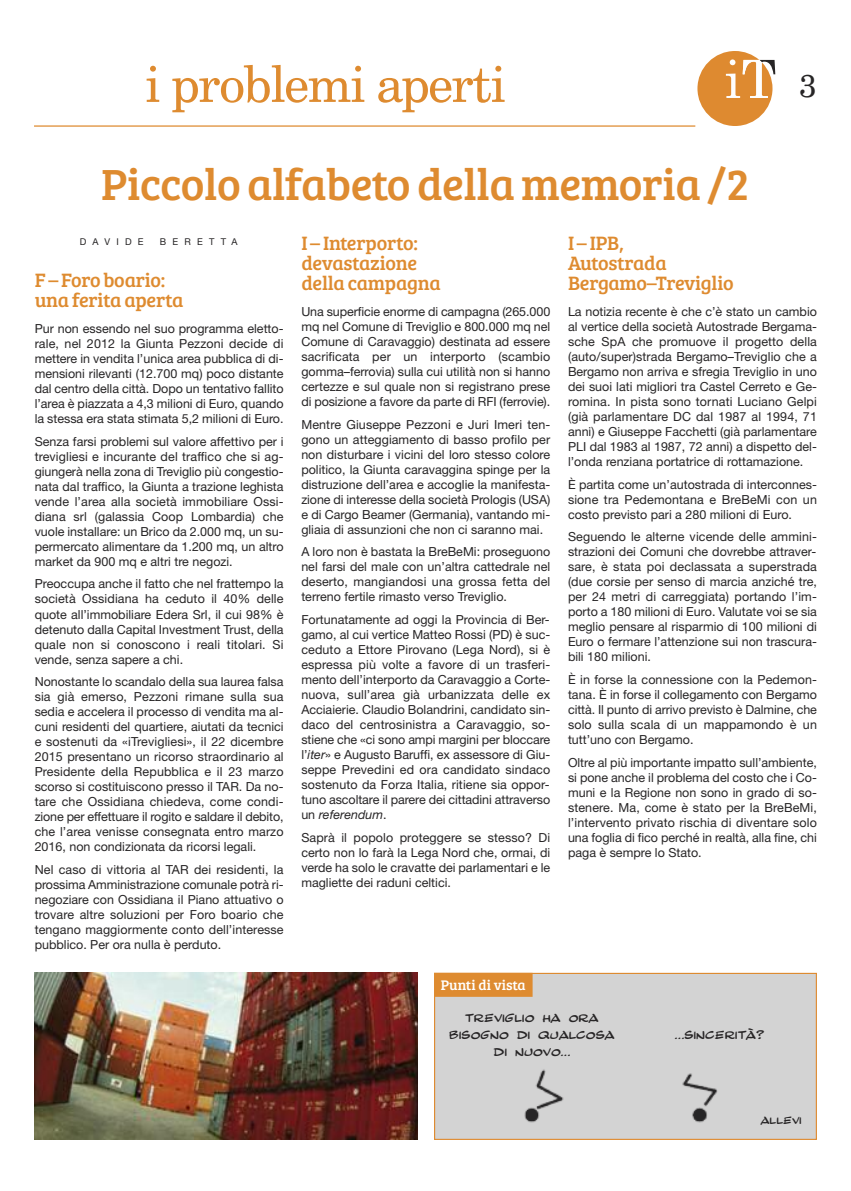
<style>
.page{position:relative;width:851px;height:1191px;background:#fff}
.page>*{position:absolute;margin:0;border:0;box-sizing:border-box;transform-origin:0 0}
.t1{font:50px "Century Schoolbook BT";letter-spacing:-.025em;color:#de8b30}
.t2{font:45px "Bree Serif";letter-spacing:-.01em;color:#de8b30}
.t3{font:31.5px "Century Schoolbook BT";color:#272526}
.t4{font:20px/20px "Bree Serif";letter-spacing:-.01em;color:#de8b30}
.t5{font:14.38px "Bree Serif";color:#fff}
.t6{font:12.5px/15px "Helvetica Neue LT Std";color:#272526;text-align:justify}
.t7{font:12.5px/16.8px "Comic Strip MN";color:#272526;text-align:center}
.t8{font:11.25px "Comic Strip MN";color:#272526}
.t9{font:9.38px "Helvetica Neue LT Std";letter-spacing:.665em;color:#272526}
.s1{font-style:italic}
</style>
<div class="page">
<svg style="left:697px;top:51px;width:78px;height:75px"></svg>
<hr style="left:34px;top:125px;width:661px;height:2px;background:#de8b30">
<div style="left:436px;top:974px;width:378px;height:164px;background:#d3d3d3"></div>
<div style="left:434px;top:972px;width:382px;height:168px;border:1px solid #de8b30"></div>
<div style="left:434px;top:972px;width:98px;height:24px;background:#de8b30"></div>
<img style="left:35px;top:972px;width:382px;height:168px">
<h1 class="t1" style="left:145px;top:66px;width:362px">i problemi aperti</h1>
<h3 class="t3" style="left:799px;top:74px;width:19px">3</h3>
<h2 class="t2" style="left:101px;top:168px;width:649px">Piccoloalfabetodellamemoria/2</h2>
<p class="t9" style="left:80px;top:238px;width:65px">dAVide</p>
<p class="t9" style="left:160px;top:238px;width:79px">bereTTA</p>
<h3 class="t4" style="left:35px;top:273px;width:150px">F – Foro boario: unaferitaaperta</h3>
<p class="t6" style="left:35px;top:323px;width:250px">pur non essendo nel suo programma eletto&shy;rale, nel 2012 la giunta pezzoni decide di mettere in vendita l’unica area pubblica di di&shy;mensioni rilevanti (12.700 mq) poco distante dal centro della città. dopo un tentativo fallito l’area è piazzata a 4,3 milioni di euro, quando la stessa era stata stimata 5,2 milioni di euro.</p>
<p class="t6" style="left:35px;top:435px;width:250px">senza farsi problemi sul valore affettivo per i trevigliesi e incurante del traffico che si ag&shy;giungerà nella zona di Treviglio più congestio&shy;nata dal traffico, la giunta a trazione leghista vende l’area alla società immobiliare ossi&shy;diana srl (galassia Coop lombardia) che vuole installare: un brico da 2.000 mq, un su&shy;permercato alimentare da 1.200 mq, un altro market da 900 mq e altri tre negozi.</p>
<p class="t6" style="left:35px;top:578px;width:250px">preoccupa anche il fatto che nel frattempo la società ossidiana ha ceduto il 40% delle quote all’immobiliare edera srl, il cui 98% è detenuto dalla Capital investment Trust, della quale non si conoscono i reali titolari. si vende, senza sapere a chi.</p>
<p class="t6" style="left:35px;top:675px;width:250px">Nonostante lo scandalo della sua laurea falsa sia già emerso, pezzoni rimane sulla sua sedia e accelera il processo di vendita ma al&shy;cuni residenti del quartiere, aiutati da tecnici e sostenuti da «iTrevigliesi», il 22 dicembre 2015 presentano un ricorso straordinario al presidente della repubblica e il 23 marzo scorso si costituiscono presso il TAr. da no&shy;tare che ossidiana chiedeva, come condi&shy;zione per effettuare il rogito e saldare il debito, che l’area venisse consegnata entro marzo 2016, non condizionata da ricorsi legali.</p>
<p class="t6" style="left:35px;top:863px;width:250px">Nel caso di vittoria al TAr dei residenti, la prossima Amministrazione comunale potrà ri&shy;negoziare con ossidiana il piano attuativo o trovare altre soluzioni per Foro boario che tengano maggiormente conto dell’interesse pubblico. per ora nulla è perduto.</p>
<h3 class="t4" style="left:301px;top:236px;width:141px">I – Interporto: devastazione dellacampagna</h3>
<p class="t6" style="left:301px;top:306px;width:250px">Una superficie enorme di campagna (265.000 mq nel Comune di Treviglio e 800.000 mq nel Comune di Caravaggio) destinata ad essere sacrificata per un interporto (scambio gomma–ferrovia) sulla cui utilità non si hanno certezze e sul quale non si registrano prese di posizione a favore da parte di rFi (ferrovie).</p>
<p class="t6" style="left:301px;top:418px;width:250px">Mentre giuseppe pezzoni e Juri imeri ten&shy;gono un atteggiamento di basso profilo per non disturbare i vicini del loro stesso colore politico, la giunta caravaggina spinge per la distruzione dell’area e accoglie la manifesta&shy;zione di interesse della società prologis (UsA) e di Cargo beamer (germania), vantando mi&shy;gliaia di assunzioni che non ci saranno mai.</p>
<p class="t6" style="left:301px;top:546px;width:250px">A loro non è bastata la brebeMi: proseguono nel farsi del male con un’altra cattedrale nel deserto, mangiandosi una grossa fetta del terreno fertile rimasto verso Treviglio.</p>
<p class="t6" style="left:301px;top:613px;width:250px">Fortunatamente ad oggi la provincia di ber&shy;gamo, al cui vertice Matteo rossi (pd) è suc&shy;ceduto a ettore pirovano (lega Nord), si è espressa più volte a favore di un trasferi&shy;mento dell’interporto da Caravaggio a Corte&shy;nuova, sull’area già urbanizzata delle ex Acciaierie. Claudio bolandrini, candidato sin&shy;daco del centrosinistra a Caravaggio, so&shy;stiene che «ci sono ampi margini per bloccare l’<span class="s1">iter</span>» e Augusto baruffi, ex assessore di giu&shy;seppe prevedini ed ora candidato sindaco sostenuto da Forza italia, ritiene sia oppor&shy;tuno ascoltare il parere dei cittadini attraverso un <span class="s1">referendum</span>.</p>
<p class="t6" style="left:301px;top:831px;width:250px">saprà il popolo proteggere se stesso? di certo non lo farà la lega Nord che, ormai, di verde ha solo le cravatte dei parlamentari e le magliette dei raduni celtici.</p>
<h3 class="t4" style="left:568px;top:236px;width:167px">I – IPB,<br>Autostrada<br>Bergamo–Treviglio</h3>
<p class="t6" style="left:568px;top:306px;width:250px">la notizia recente è che c’è stato un cambio al vertice della società Autostrade bergama&shy;sche spA che promuove il progetto della (auto/super)strada bergamo–Treviglio che a bergamo non arriva e sfregia Treviglio in uno dei suoi lati migliori tra Castel Cerreto e ge&shy;romina. in pista sono tornati luciano gelpi (già parlamentare dC dal 1987 al 1994, 71 anni) e giuseppe Facchetti (già parlamentare pli dal 1983 al 1987, 72 anni) a dispetto del&shy;l’onda renziana portatrice di rottamazione.</p>
<p class="t6" style="left:568px;top:478px;width:250px">È partita come un’autostrada di interconnes&shy;sione tra pedemontana e brebeMi con un costo previsto pari a 280 milioni di euro.</p>
<p class="t6" style="left:568px;top:531px;width:250px">seguendo le alterne vicende delle ammini&shy;strazioni dei Comuni che dovrebbe attraver&shy;sare, è stata poi declassata a superstrada (due corsie per senso di marcia anziché tre, per 24 metri di carreggiata) portando l’im&shy;porto a 180 milioni di euro. Valutate voi se sia meglio pensare al risparmio di 100 milioni di euro o fermare l’attenzione sui non trascura&shy;bili 180 milioni.</p>
<p class="t6" style="left:568px;top:673px;width:250px">È in forse la connessione con la pedemon&shy;tana. È in forse il collegamento con bergamo città. il punto di arrivo previsto è dalmine, che solo sulla scala di un mappamondo è un tutt’uno con bergamo.</p>
<p class="t6" style="left:568px;top:756px;width:250px">oltre al più importante impatto sull’ambiente, si pone anche il problema del costo che i Co&shy;muni e la regione non sono in grado di so&shy;stenere. Ma, come è stato per la brebeMi, l’intervento privato rischia di diventare solo una foglia di fico perché in realtà, alla fine, chi paga è sempre lo stato.</p>
<p class="t5" style="left:440px;top:980px;width:86px">Punti di vista</p>
<p class="t7" style="left:449px;top:1009px;width:167px">TREVIGLIO HA ORA<br>BISOGNO DI QUALCOSA<br>DI NUOVO…</p>
<p class="t7" style="left:674px;top:1026px;width:91px">…SINCERITÀ?</p>
<p class="t8" style="left:760px;top:1113px;width:42px">ALLEVI</p>
</div>
